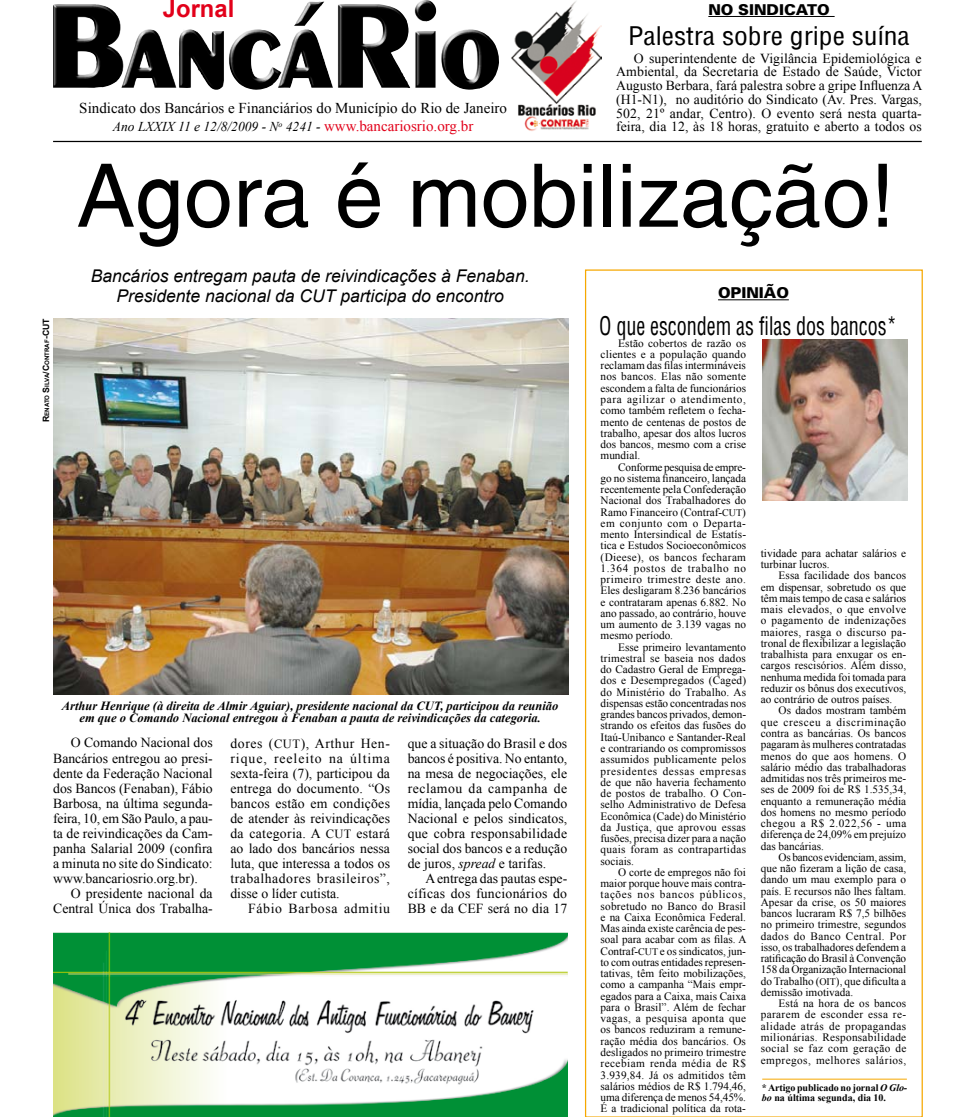
<style>
.page{position:relative;width:975px;height:1117px;background:#fff}
.page>*{position:absolute;margin:0;border:0;box-sizing:border-box;transform-origin:0 0}
.t1{font:87.5px "Switzerland";color:#000}
.t2{font:25px "Switzerland Condensed";color:#000;scale:.8 1}
.t3{font:25px "Switzerland Condensed";color:#000;scale:1.1 1}
.t4{font:700 23.75px "Arial";color:#e2001a}
.t5{font:italic 17.5px/20px "Arial";color:#000;text-align:center}
.t6{font:15px "Times New Roman";color:#000}
.t7{font:15px "USA Black";color:#000}
.t8{font:13.75px/15px "Times New Roman";color:#000;text-align:justify}
.t9{font:13.75px "Times New Roman";letter-spacing:.05em;color:#000}
.t10{font:italic 13.5px "Times New Roman";color:#000}
.t11{font:italic 700 12.5px/12.5px "Times New Roman";color:#000;text-align:center}
.t12{font:11.25px/11.2px "Times New Roman";color:#000;text-align:justify}
.t13{font:700 10px/10px "Times New Roman";letter-spacing:-.005em;color:#000}
.t14{font:700 6.12px "Arial";color:#000}
.s1{font-style:normal;font-size:15px;color:#e2001a}
.s2{font-size:8.75px}
.s3{font-size:12.5px}
.s4{font-style:italic}
.s5{font-size:10px}
</style>
<div class="page">
<hr style="left:53px;top:141px;width:868px;height:1px;background:#000">
<img style="left:511px;top:1px;width:91px;height:130px">
<img style="left:53px;top:0;width:384px;height:88px">
<hr style="left:708px;top:16px;width:126px;height:1px;background:#000">
<hr style="left:718px;top:299px;width:70px;height:1px;background:#000">
<img style="left:762px;top:339px;width:145px;height:162px">
<hr style="left:762px;top:1078px;width:144px;height:1px;background:#f6a800">
<img style="left:53px;top:932px;width:514px;height:184px">
<img style="left:53px;top:318px;width:515px;height:376px">
<h3 class="t4" style="left:163px;top:-7px;width:73px">Jornal</h3>
<h3 class="t7" style="left:708px;top:0;width:123px">NO SINDICATO</h3>
<h2 class="t3" style="left:628px;top:20px;width:257px">Palestra sobre gripe suína</h2>
<p class="t8" style="left:616px;top:51px;width:308px;line-height:13.8px;text-indent:18px">O superintendente de Vigilância Epidemiológica e Ambiental, da Secretaria de Estado de Saúde, Victor Augusto Berbara, fará palestra sobre a gripe Influenza A (H1-N1), no auditório do Sindicato (Av. Pres. Vargas, 502, 21º andar, Centro). O evento será nesta quarta&shy;feira, dia 12, às 18 horas, gratuito e aberto a todos os</p>
<h3 class="t6" style="left:79px;top:98px;width:429px">Sindicato dos Bancários e Financiários do Município do Rio de Janeiro</h3>
<p class="t10" style="left:113px;top:117px;width:362px">Ano LXXIX 11 e 12/8/2009 - N<sup>o</sup> 4241 - <span class="s1">www.bancariosrio.org.br</span></p>
<h1 class="t1" style="left:77px;top:144px;width:819px">Agora é mobilização!</h1>
<h3 class="t5" style="left:91px;top:266px;width:440px">Bancários entregam pauta de reivindicações à Fenaban.<br>Presidente nacional da CUT participa do encontro</h3>
<h3 class="t7" style="left:718px;top:283px;width:72px">OPINIÃO</h3>
<p class="t14" style="left:43px;top:422px;width:105px;rotate:-90deg"><span class="s2">R</span>enato <span class="s2">S</span>ilva<span class="s2">/C</span>ontraf<span class="s2">-CUT</span></p>
<p class="t11" style="left:62px;top:698px;width:498px">Arthur Henrique (à direita de Almir Aguiar), presidente nacional da CUT, participou da reunião em que o Comando Nacional entregou à Fenaban a pauta de reivindicações da categoria.</p>
<p class="t8" style="left:53px;top:735px;width:161px;text-indent:18px">O Comando Nacional dos Bancários entregou ao presi&shy;dente da Federação Nacional dos Bancos (Fenaban), Fábio Barbosa, na última segunda&shy;feira, 10, em São Paulo, a pau&shy;ta de reivindicações da Cam&shy;panha Salarial 2009 (confira a minuta no site do Sindicato: www.bancariosrio.org.br).</p>
<p class="t8" style="left:53px;top:885px;width:161px;text-align:right">O presidente nacional da<br>Central Única dos Trabalha-</p>
<p class="t8" style="left:230px;top:735px;width:161px">dores (<span class="s3">CUT</span>), Arthur Hen&shy;rique, reeleito na última sexta-feira (7), participou da entrega do documento. “Os bancos estão em condições de atender às reivindicações da categoria. A <span class="s3">CUT</span> estará ao lado dos bancários nessa luta, que interessa a todos os trabalhadores brasileiros”, disse o líder cutista.</p>
<p class="t9" style="left:248px;top:898px;width:143px">Fábio Barbosa admitiu</p>
<p class="t8" style="left:407px;top:735px;width:161px">que a situação do Brasil e dos bancos é positiva. No entanto, na mesa de negociações, ele reclamou da campanha de mídia, lançada pelo Comando Nacional e pelos sindicatos, que cobra responsabilidade social dos bancos e a redução de juros, <span class="s4">spread</span> e tarifas.</p>
<p class="t8" style="left:407px;top:870px;width:161px;text-indent:18px">A entrega das pautas espe&shy;cíficas dos funcionários do BB e da CEF será no dia 17</p>
<h2 class="t2" style="left:599px;top:310px;width:373px">O que escondem as filas dos bancos*</h2>
<p class="t12" style="left:600px;top:337px;width:147px;text-indent:18px">Estão cobertos de razão os clientes e a população quando reclamam das filas intermináveis nos bancos. Elas não somente escondem a falta de funcionários para agilizar o atendimento, como também refletem o fecha&shy;mento de centenas de postos de trabalho, apesar dos altos lucros dos bancos, mesmo com a crise mundial.</p>
<p class="t12" style="left:600px;top:461px;width:147px;text-indent:18px">Conforme pesquisa de empre&shy;go no sistema financeiro, lançada recentemente pela Confederação Nacional dos Trabalhadores do Ramo Financeiro (Contraf-<span class="s5">CUT</span>) em conjunto com o Departa&shy;mento Intersindical de Estatís&shy;tica e Estudos Socioeconômicos (Dieese), os bancos fecharam 1.364 postos de trabalho no primeiro trimestre deste ano.<br>Eles desligaram 8.236 bancários e contrataram apenas 6.882. No ano passado, ao contrário, houve um aumento de 3.139 vagas no mesmo período.</p>
<p class="t12" style="left:600px;top:641px;width:147px;text-indent:18px">Esse primeiro levantamento trimestral se baseia nos dados do Cadastro Geral de Emprega&shy;dos e Desempregados (Caged) do Ministério do Trabalho. As dispensas estão concentradas nos grandes bancos privados, demon&shy;strando os efeitos das fusões do Itaú-Unibanco e Santander-Real e contrariando os compromissos assumidos publicamente pelos presidentes dessas empresas de que não haveria fechamento de postos de trabalho. O Con&shy;selho Administrativo de Defesa Econômica (Cade) do Ministério da Justiça, que aprovou essas fusões, precisa dizer para a nação quais foram as contrapartidas sociais.</p>
<p class="t12" style="left:600px;top:866px;width:147px;text-align:left;text-indent:18px">O corte de empregos não foi maior porque houve mais contra&shy;tações nos bancos públicos, sobretudo no Banco do Brasil e na Caixa Econômica Federal.<br>Mas ainda existe carência de pes&shy;soal para acabar com as filas. A<br>Contraf-<span class="s5">CUT</span> e os sindicatos, jun&shy;to com outras entidades represen&shy;tativas, têm feito mobilizações, como a campanha “Mais empr&shy;egados para a Caixa, mais Caixa para o Brasil”. Além de fechar vagas, a pesquisa aponta que os bancos reduziram a remune&shy;ração média dos bancários. Os desligados no primeiro trimestre recebiam renda média de R$<br>3.939,84. Já os admitidos têm salários médios de R$ 1.794,46, uma diferença de menos 54,45%.<br>É a tradicional política da rota-</p>
<p class="t12" style="left:760px;top:547px;width:147px">tividade para achatar salários e turbinar lucros.</p>
<p class="t12" style="left:760px;top:569px;width:147px;text-indent:18px">Essa facilidade dos bancos em dispensar, sobretudo os que têm mais tempo de casa e salários mais elevados, o que envolve o pagamento de indenizações maiores, rasga o discurso pa&shy;tronal de flexibilizar a legislação trabalhista para enxugar os en&shy;cargos rescisórios. Além disso, nenhuma medida foi tomada para reduzir os bônus dos executivos, ao contrário de outros países.</p>
<p class="t12" style="left:760px;top:704px;width:147px;text-indent:18px">Os dados mostram também que cresceu a discriminação contra as bancárias. Os bancos pagaram às mulheres contratadas menos do que aos homens. O salário médio das trabalhadoras admitidas nos três primeiros me&shy;ses de 2009 foi de R$ 1.535,34, enquanto a remuneração média dos homens no mesmo período chegou a R$ 2.022,56 - uma diferença de 24,09% em prejuízo das bancárias.</p>
<p class="t12" style="left:760px;top:851px;width:147px;text-indent:18px">Os bancos evidenciam, assim, que não fizeram a lição de casa, dando um mau exemplo para o país. E recursos não lhes faltam.<br>Apesar da crise, os 50 maiores bancos lucraram R$ 7,5 bilhões no primeiro trimestre, segundos dados do Banco Central. Por isso, os trabalhadores defendem a ratificação do Brasil à Convenção 158 da Organização Internacional do Trabalho (<span class="s5">OIT</span>), que dificulta a demissão imotivada.</p>
<p class="t12" style="left:760px;top:997px;width:147px;text-indent:18px">Está na hora de os bancos pararem de esconder essa re&shy;alidade atrás de propagandas milionárias. Responsabilidade social se faz com geração de empregos, melhores salários,</p>
<p class="t13" style="left:761px;top:1081px;width:147px">* Artigo publicado no jornal <span class="s4">O Glo&shy;bo</span> na última segunda, dia 10.</p>
</div>
